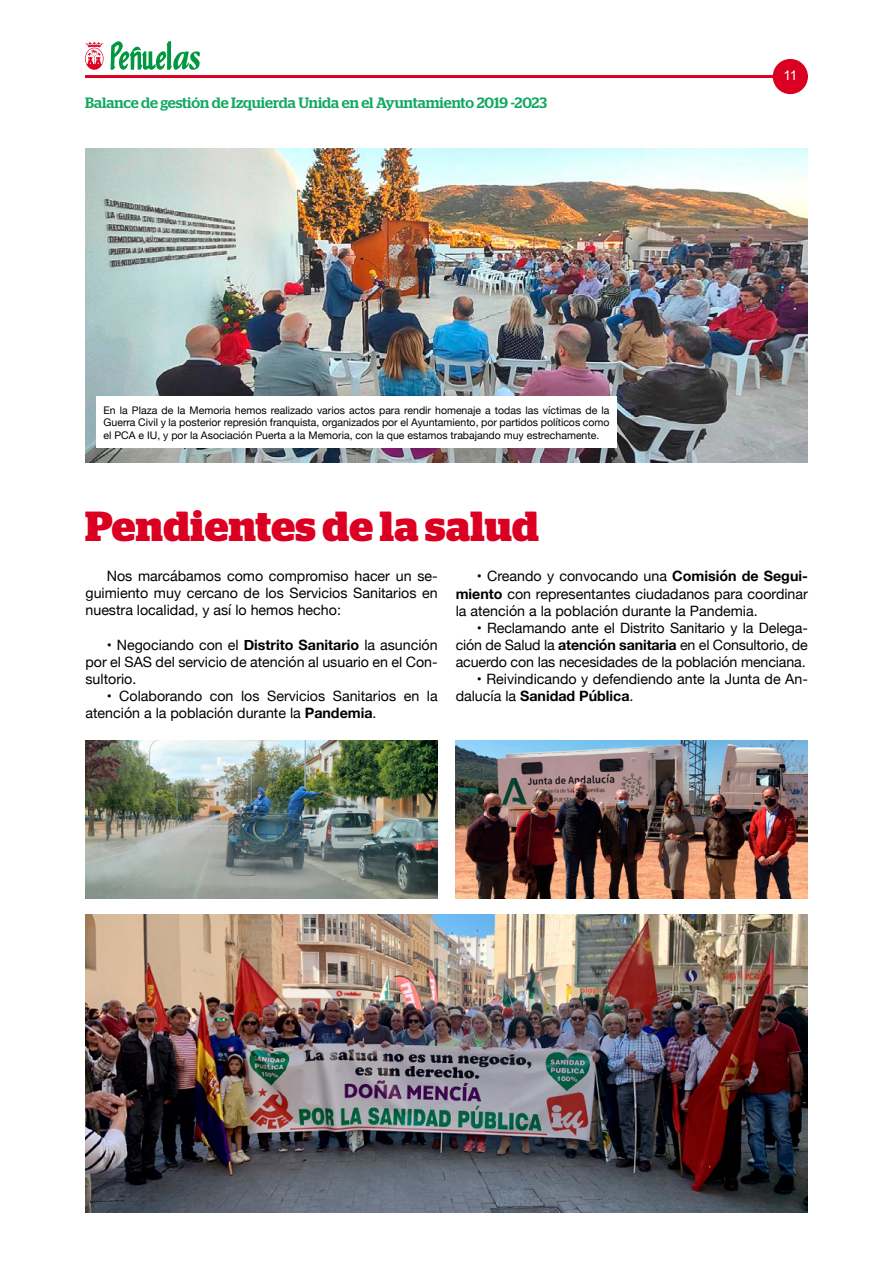
<style>
.page{position:relative;width:893px;height:1276px;background:#fff}
.page>*{position:absolute;margin:0;border:0;box-sizing:border-box;transform-origin:0 0}
.t1{font:700 42px "Stag";letter-spacing:.005em;color:#db0022}
.t2{font:500 15px "Stag";color:#12a961}
.t3{font:14.25px/17.1px "Helvetica Neue";color:#000;text-align:justify}
.t4{font:13.5px "Arial";color:#fff}
.t5{font:10.5px/12.6px "Helvetica Neue";color:#000;text-align:justify}
.s1{font-weight:700}
</style>
<div class="page">
<svg style="left:85px;top:42px;width:19px;height:28px"></svg>
<hr style="left:85px;top:75px;width:723px;height:3px;background:#db0022">
<div style="left:773px;top:59px;width:35px;height:35px;background:#db0022;border-radius:50%"></div>
<svg style="left:111px;top:41px;width:89px;height:29px"></svg>
<img style="left:85px;top:149px;width:723px;height:313px">
<img style="left:85px;top:740px;width:353px;height:158px">
<img style="left:456px;top:740px;width:352px;height:158px">
<div style="left:97px;top:396px;width:520px;height:52px;background:#fff"></div>
<img style="left:85px;top:914px;width:723px;height:298px">
<p class="t2" style="left:85px;top:94px;width:463px">Balance de gestión de Izquierda Unida en el Ayuntamiento 2019 -2023</p>
<p class="t5" style="left:104px;top:404px;width:507px">En la Plaza de la Memoria hemos realizado varios actos para rendir homenaje a todas las víctimas de la Guerra Civil y la posterior represión franquista, organizados por el Ayuntamiento, por partidos políticos como el PCA e IU, y por la Asociación Puerta a la Memoria, con la que estamos trabajando muy estrechamente.</p>
<p class="t4" style="left:783px;top:66px;width:16px">11</p>
<h1 class="t1" style="left:85px;top:501px;width:455px">Pendientes de la salud</h1>
<p class="t3" style="left:85px;top:568px;width:354px;text-indent:21px">Nos marcábamos como compromiso hacer un se&shy;guimiento muy cercano de los Servicios Sanitarios en nuestra localidad, y así lo hemos hecho:</p>
<p class="t3" style="left:85px;top:637px;width:354px;text-indent:21px">• Negociando con el <span class="s1">Distrito Sanitario</span> la asunción por el SAS del servicio de atención al usuario en el Con&shy;sultorio.</p>
<p class="t3" style="left:85px;top:688px;width:354px;text-indent:21px">• Colaborando con los Servicios Sanitarios en la atención a la población durante la <span class="s1">Pandemia</span>.</p>
<p class="t3" style="left:456px;top:568px;width:354px;text-indent:21px">• Creando y convocando una <span class="s1">Comisión de Segui&shy;miento</span> con representantes ciudadanos para coordinar la atención a la población durante la Pandemia.</p>
<p class="t3" style="left:456px;top:620px;width:354px;text-indent:21px">• Reclamando ante el Distrito Sanitario y la Delega&shy;ción de Salud la <span class="s1">atención sanitaria</span> en el Consultorio, de acuerdo con las necesidades de la población menciana.</p>
<p class="t3" style="left:456px;top:671px;width:354px;text-indent:21px">• Reivindicando y defendiendo ante la Junta de An&shy;dalucía la <span class="s1">Sanidad Pública</span>.</p>
</div>
